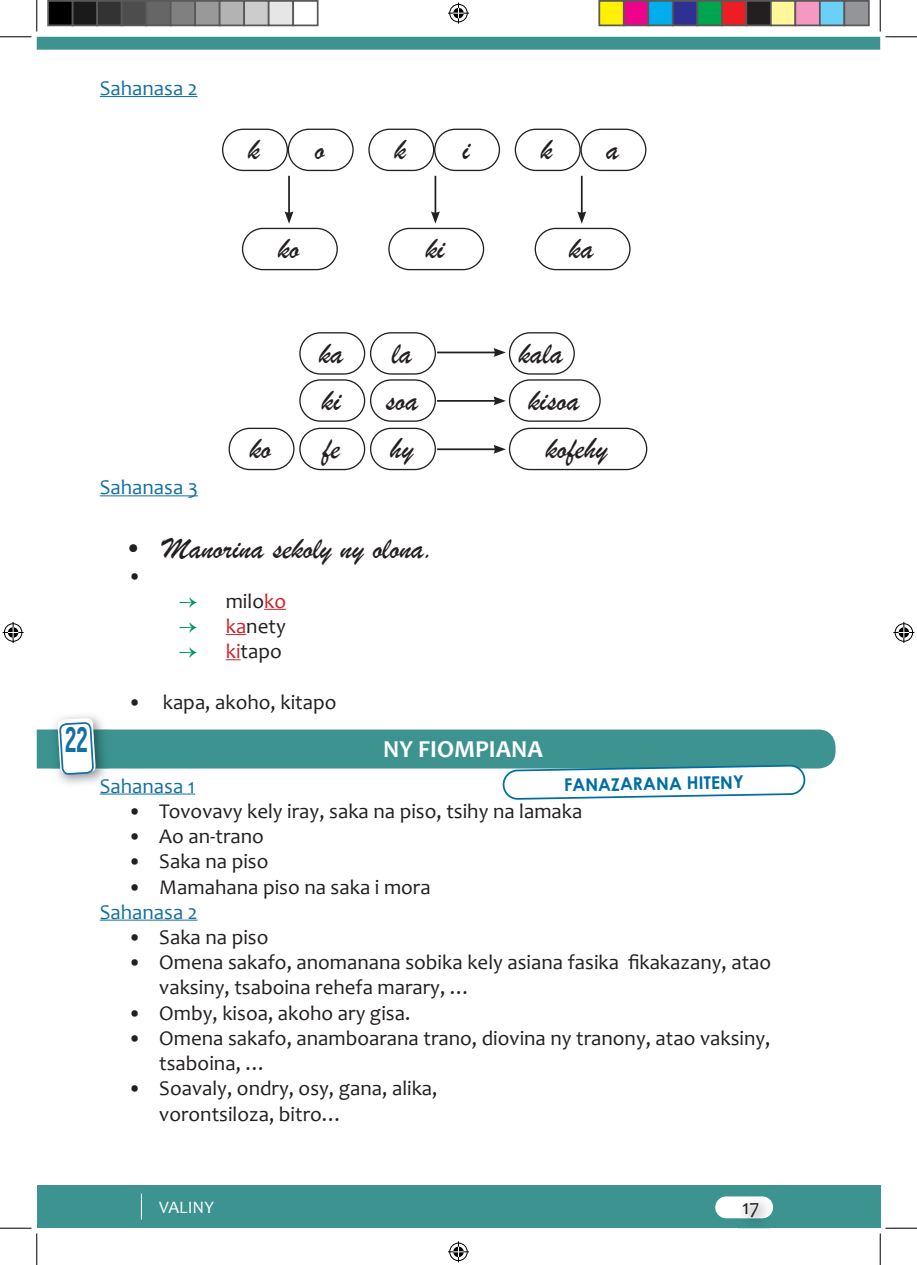
<style>
.page{position:relative;width:917px;height:1265px;background:#fff}
.page>*{position:absolute;margin:0;border:0;box-sizing:border-box;transform-origin:0 0}
.t1{font:800 35px "Akrobat";color:#1370a0;scale:.75 1}
.t2{font:31.5px/47.8px "Brush Script";color:#231f20;text-align:justify}
.t3{font:700 24.5px "Candara";color:#fff}
.t4{font:21px/25.2px "Candara";color:#231f20}
.t5{font:21px "Candara";color:#1570a2}
.t6{font:700 17.5px "Century Gothic";color:#006ea1}
.t7{font:17.5px "Candara";color:#fff}
.s1{font-family:"Minion Pro";color:#009667}
.s2{color:#d1232a}
</style>
<div class="page">
<svg style="left:37px;top:37px;width:843px;height:13px;background:#419591"></svg>
<div style="left:37px;top:1185px;width:843px;height:42px;background:#3d938f"></div>
<div style="left:715px;top:1196px;width:58px;height:21px;background:#fff;border-radius:11px"></div>
<img style="left:737px;top:1217px;width:30px;height:4px">
<img style="left:737px;top:1196px;width:34px;height:21px">
<svg style="left:141px;top:1193px;width:1px;height:26px"></svg>
<hr style="left:100px;top:96px;width:97px;height:1px;background:#1570a2">
<hr style="left:100px;top:495px;width:98px;height:1px;background:#1570a2">
<svg style="left:264px;top:609px;width:22px;height:1px"></svg>
<svg style="left:226px;top:634px;width:20px;height:1px"></svg>
<svg style="left:226px;top:659px;width:15px;height:1px"></svg>
<div style="left:222px;top:129px;width:66px;height:42px;border:1px solid #231f20;border-radius:21px"></div>
<div style="left:368px;top:129px;width:66px;height:42px;border:1px solid #231f20;border-radius:21px"></div>
<div style="left:515px;top:129px;width:66px;height:42px;border:1px solid #231f20;border-radius:21px"></div>
<div style="left:288px;top:129px;width:66px;height:42px;border:1px solid #231f20;border-radius:21px"></div>
<div style="left:434px;top:129px;width:66px;height:42px;border:1px solid #231f20;border-radius:21px"></div>
<div style="left:580px;top:129px;width:66px;height:42px;border:1px solid #231f20;border-radius:21px"></div>
<div style="left:242px;top:228px;width:96px;height:42px;border:1px solid #231f20;border-radius:21px"></div>
<div style="left:388px;top:228px;width:96px;height:42px;border:1px solid #231f20;border-radius:21px"></div>
<div style="left:535px;top:228px;width:95px;height:42px;border:1px solid #231f20;border-radius:21px"></div>
<hr style="left:288px;top:176px;width:2px;height:38px;background:#231f20">
<svg style="left:285px;top:211px;width:8px;height:13px"></svg>
<hr style="left:434px;top:176px;width:2px;height:38px;background:#231f20">
<svg style="left:431px;top:211px;width:9px;height:13px"></svg>
<hr style="left:581px;top:176px;width:2px;height:38px;background:#231f20">
<svg style="left:577px;top:211px;width:9px;height:13px"></svg>
<div style="left:299px;top:332px;width:66px;height:42px;border:1px solid #231f20;border-radius:21px"></div>
<div style="left:299px;top:379px;width:66px;height:42px;border:1px solid #231f20;border-radius:21px"></div>
<div style="left:299px;top:427px;width:66px;height:43px;border:1px solid #231f20;border-radius:21px"></div>
<div style="left:370px;top:332px;width:66px;height:42px;border:1px solid #231f20;border-radius:21px"></div>
<div style="left:370px;top:379px;width:66px;height:42px;border:1px solid #231f20;border-radius:21px"></div>
<div style="left:370px;top:427px;width:66px;height:43px;border:1px solid #231f20;border-radius:21px"></div>
<div style="left:509px;top:332px;width:66px;height:42px;border:1px solid #231f20;border-radius:21px"></div>
<div style="left:509px;top:379px;width:92px;height:42px;border:1px solid #231f20;border-radius:21px"></div>
<div style="left:509px;top:427px;width:138px;height:43px;border:1px solid #231f20;border-radius:21px"></div>
<hr style="left:437px;top:351px;width:59px;height:2px;background:#231f20">
<svg style="left:493px;top:348px;width:13px;height:9px"></svg>
<hr style="left:437px;top:400px;width:59px;height:1px;background:#231f20">
<svg style="left:493px;top:396px;width:13px;height:9px"></svg>
<hr style="left:437px;top:448px;width:59px;height:2px;background:#231f20">
<svg style="left:493px;top:445px;width:13px;height:8px"></svg>
<div style="left:229px;top:427px;width:65px;height:43px;border:1px solid #231f20;border-radius:21px"></div>
<hr style="left:100px;top:919px;width:97px;height:1px;background:#1570a2">
<svg style="left:37px;top:715px;width:798px;height:85px"></svg>
<hr style="left:0;top:36px;width:32px;height:1px;background:#000">
<hr style="left:885px;top:36px;width:32px;height:1px;background:#000">
<hr style="left:0;top:1227px;width:32px;height:1px;background:#000">
<hr style="left:885px;top:1227px;width:32px;height:1px;background:#000">
<hr style="left:36px;top:0;width:1px;height:32px;background:#000">
<hr style="left:36px;top:1233px;width:1px;height:31px;background:#000">
<hr style="left:880px;top:0;width:1px;height:32px;background:#000">
<hr style="left:880px;top:1233px;width:1px;height:31px;background:#000">
<svg style="left:448px;top:3px;width:21px;height:21px"></svg>
<svg style="left:448px;top:1241px;width:21px;height:20px"></svg>
<svg style="left:3px;top:622px;width:21px;height:21px"></svg>
<svg style="left:893px;top:622px;width:21px;height:21px"></svg>
<div style="left:48px;top:1px;width:25px;height:24px;background:#000"></div>
<div style="left:47px;top:0;width:27px;height:26px;border:2px solid #595959"></div>
<div style="left:73px;top:1px;width:24px;height:24px;background:#1a1a1a"></div>
<div style="left:72px;top:0;width:26px;height:26px;border:2px solid #595959"></div>
<div style="left:97px;top:1px;width:25px;height:24px;background:#333"></div>
<div style="left:96px;top:0;width:26px;height:26px;border:2px solid #595959"></div>
<div style="left:122px;top:1px;width:24px;height:24px;background:#4d4d4d"></div>
<div style="left:121px;top:0;width:26px;height:26px;border:2px solid #595959"></div>
<div style="left:146px;top:1px;width:25px;height:24px;background:#666"></div>
<div style="left:145px;top:0;width:27px;height:26px;border:2px solid #595959"></div>
<div style="left:171px;top:1px;width:24px;height:24px;background:#808080"></div>
<div style="left:170px;top:0;width:26px;height:26px;border:2px solid #595959"></div>
<div style="left:195px;top:1px;width:25px;height:24px;background:#999"></div>
<div style="left:194px;top:0;width:26px;height:26px;border:2px solid #595959"></div>
<div style="left:220px;top:1px;width:24px;height:24px;background:#b3b3b3"></div>
<div style="left:219px;top:0;width:26px;height:26px;border:2px solid #595959"></div>
<div style="left:244px;top:1px;width:25px;height:24px;background:#ccc"></div>
<div style="left:243px;top:0;width:27px;height:26px;border:2px solid #595959"></div>
<div style="left:269px;top:1px;width:24px;height:24px;background:#e6e6e6"></div>
<div style="left:268px;top:0;width:26px;height:26px;border:2px solid #595959"></div>
<div style="left:292px;top:0;width:26px;height:26px;border:2px solid #595959"></div>
<div style="left:599px;top:1px;width:25px;height:24px;background:#fff101"></div>
<div style="left:598px;top:0;width:27px;height:26px;border:2px solid #595959"></div>
<div style="left:624px;top:1px;width:24px;height:24px;background:#ed028c"></div>
<div style="left:623px;top:0;width:26px;height:26px;border:2px solid #595959"></div>
<div style="left:648px;top:1px;width:25px;height:24px;background:#00aeef"></div>
<div style="left:647px;top:0;width:27px;height:26px;border:2px solid #595959"></div>
<div style="left:673px;top:1px;width:24px;height:24px;background:#2e3092"></div>
<div style="left:672px;top:0;width:26px;height:26px;border:2px solid #595959"></div>
<div style="left:697px;top:1px;width:25px;height:24px;background:#00a54f"></div>
<div style="left:696px;top:0;width:27px;height:26px;border:2px solid #595959"></div>
<div style="left:722px;top:1px;width:24px;height:24px;background:#ee1d23"></div>
<div style="left:721px;top:0;width:26px;height:26px;border:2px solid #595959"></div>
<div style="left:746px;top:1px;width:25px;height:24px;background:#231f20"></div>
<div style="left:745px;top:0;width:27px;height:26px;border:2px solid #595959"></div>
<div style="left:771px;top:1px;width:24px;height:24px;background:#fff79a"></div>
<div style="left:770px;top:0;width:26px;height:26px;border:2px solid #595959"></div>
<div style="left:795px;top:1px;width:25px;height:24px;background:#f499c2"></div>
<div style="left:794px;top:0;width:27px;height:26px;border:2px solid #595959"></div>
<div style="left:820px;top:1px;width:24px;height:24px;background:#6bcff6"></div>
<div style="left:819px;top:0;width:26px;height:26px;border:2px solid #595959"></div>
<div style="left:844px;top:1px;width:25px;height:24px;background:#939598"></div>
<div style="left:843px;top:0;width:27px;height:26px;border:2px solid #595959"></div>
<p class="t5" style="left:100px;top:75px;width:99px">Sahanasa 2</p>
<h2 class="t2" style="left:248px;top:126px;width:13px">k</h2>
<h2 class="t2" style="left:315px;top:126px;width:11px">o</h2>
<h2 class="t2" style="left:394px;top:126px;width:13px">k</h2>
<h2 class="t2" style="left:462px;top:126px;width:9px">i</h2>
<h2 class="t2" style="left:541px;top:126px;width:13px">k</h2>
<h2 class="t2" style="left:606px;top:126px;width:14px">a</h2>
<h2 class="t2" style="left:278px;top:225px;width:23px">ko</h2>
<h2 class="t2" style="left:426px;top:225px;width:20px">ki</h2>
<h2 class="t2" style="left:569px;top:225px;width:26px">ka</h2>
<h1 class="t1" style="left:65px;top:717px;width:32px">22</h1>
<h2 class="t2" style="left:319px;top:330px;width:26px">ka ki fe</h2>
<h2 class="t2" style="left:386px;top:330px;width:34px;text-align:left">la soa hy</h2>
<h2 class="t2" style="left:519px;top:330px;width:62px;line-height:47.1px;text-align:center">kala kisoa</h2>
<h2 class="t2" style="left:250px;top:425px;width:23px">ko</h2>
<h2 class="t2" style="left:546px;top:425px;width:63px">kofehy</h2>
<p class="t5" style="left:100px;top:474px;width:100px">Sahanasa 3</p>
<h2 class="t2" style="left:128px;top:524px;width:308px">• Manorina sekoly ny olona.</h2>
<p class="t4" style="left:128px;top:563px;width:15px">•</p>
<p class="t4" style="left:179px;top:588px;width:108px"><span class="s1">→</span> milo<span class="s2">ko</span></p>
<p class="t4" style="left:179px;top:613px;width:108px"><span class="s1">→</span> <span class="s2">ka</span>nety</p>
<p class="t4" style="left:179px;top:638px;width:104px"><span class="s1">→</span> <span class="s2">ki</span>tapo</p>
<p class="t4" style="left:128px;top:689px;width:210px">• kapa, akoho, kitapo</p>
<p class="t3" style="left:383px;top:733px;width:161px">NY FIOMPIANA</p>
<p class="t6" style="left:564px;top:771px;width:181px;rotate:-1deg">FANAZARANA HITENY</p>
<p class="t5" style="left:100px;top:772px;width:97px">Sahanasa 1</p>
<p class="t4" style="left:128px;top:798px;width:456px">• Tovovavy kely iray, saka na piso, tsihy na lamaka</p>
<p class="t4" style="left:128px;top:823px;width:138px">• Ao an-trano</p>
<p class="t4" style="left:128px;top:848px;width:142px">• Saka na piso</p>
<p class="t4" style="left:128px;top:873px;width:304px">• Mamahana piso na saka i mora</p>
<p class="t5" style="left:100px;top:898px;width:99px">Sahanasa 2</p>
<p class="t4" style="left:128px;top:924px;width:142px">• Saka na piso</p>
<p class="t4" style="left:159px;top:949px;width:613px;text-indent:-32px">• Omena sakafo, anomanana sobika kely asiana fasika fikakazany, atao vaksiny, tsaboina rehefa marary, …</p>
<p class="t4" style="left:128px;top:999px;width:284px">• Omby, kisoa, akoho ary gisa.</p>
<p class="t4" style="left:159px;top:1024px;width:613px;text-indent:-32px">• Omena sakafo, anamboarana trano, diovina ny tranony, atao vaksiny, tsaboina, …</p>
<p class="t4" style="left:159px;top:1075px;width:280px;text-indent:-32px">• Soavaly, ondry, osy, gana, alika, vorontsiloza, bitro…</p>
<p class="t7" style="left:159px;top:1195px;width:56px">VALINY</p>
<p class="t4" style="left:742px;top:1194px;width:19px">17</p>
</div>
